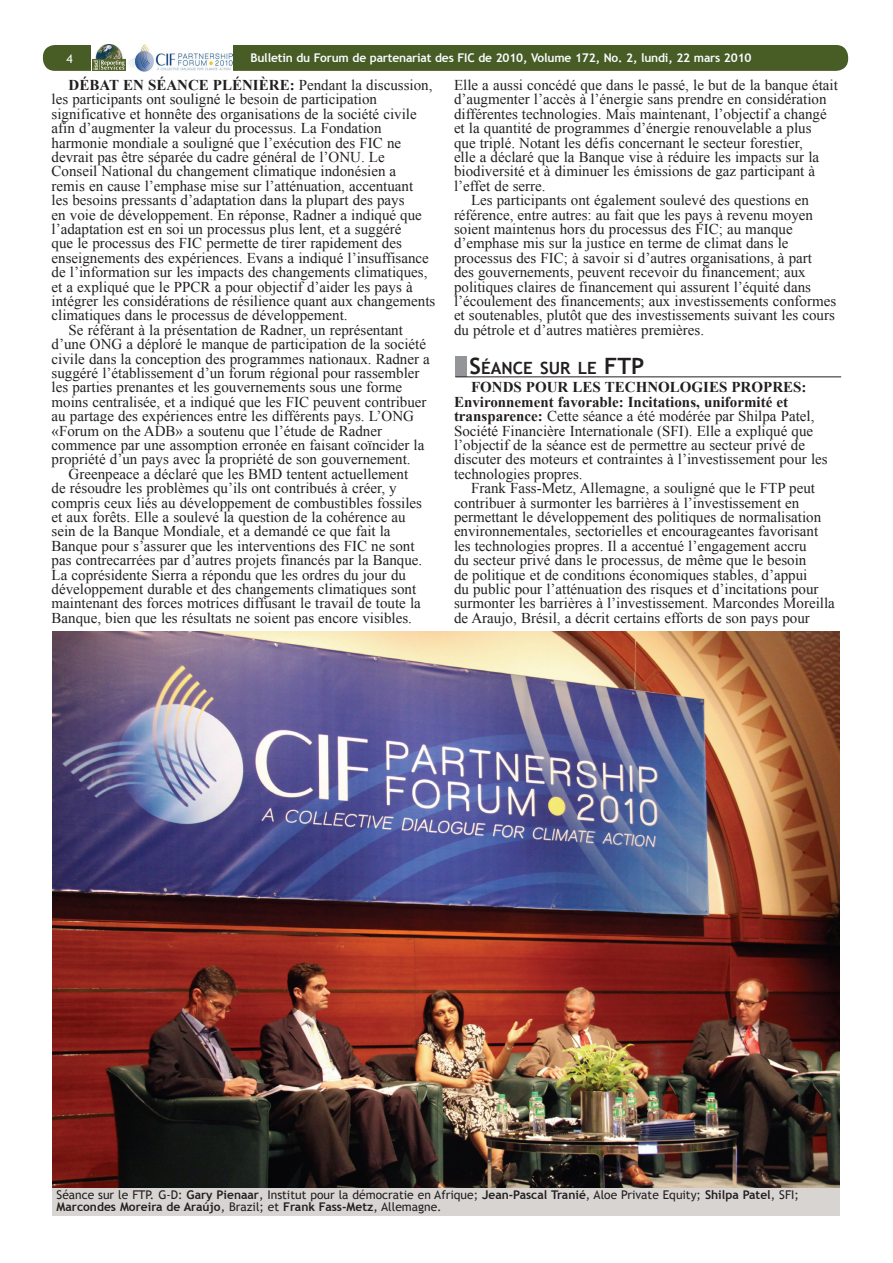
<style>
.page{position:relative;width:893px;height:1263px;background:#fff}
.page>*{position:absolute;margin:0;border:0;box-sizing:border-box;transform-origin:0 0}
.t1{font:700 16.8px "Trebuchet MS";color:#231f20}
.t2{font:15px/14.4px "Times New Roman";color:#231f20}
.t3{font:700 15px "Times New Roman";color:#231f20}
.t4{font:12px/12px "Trebuchet MS";color:#231f20}
.t5{font:700 12px "Trebuchet MS";letter-spacing:-.015em;color:#fbfdfe}
.t6{font:12px "Trebuchet MS";color:#fff}
.s1{font-weight:400}
.s2{font-size:22.5px}
.s3{font-weight:700}
</style>
<div class="page">
<div style="left:43px;top:45px;width:805px;height:26px;background:#485c26;border-radius:12px"></div>
<svg style="left:91px;top:44px;width:23px;height:27px"></svg>
<img style="left:92px;top:45px;width:34px;height:26px">
<div style="left:126px;top:45px;width:107px;height:26px;background:#fff"></div>
<img style="left:128px;top:45px;width:104px;height:26px">
<img style="left:52px;top:631px;width:788px;height:557px">
<div style="left:52px;top:1188px;width:788px;height:27px;background:#d7d4d2"></div>
<div style="left:455px;top:356px;width:12px;height:20px;background:#939598"></div>
<hr style="left:455px;top:376px;width:386px;height:1px;background:#231f20">
<p class="t6" style="left:67px;top:51px;width:8px">4</p>
<p class="t5" style="left:250px;top:50px;width:503px">Bulletin du Forum de partenariat des FIC de 2010, Volume 172, No. 2, lundi, 22 mars 2010</p>
<p class="t3" style="left:69px;top:75px;width:365px">DÉBAT EN SÉANCE PLÉNIÈRE: <span class="s1">Pendant la discussion,</span></p>
<p class="t2" style="left:52px;top:92px;width:327px">les participants ont souligné le besoin de participation</p>
<p class="t2" style="left:52px;top:106px;width:367px">significative et honnête des organisations de la société civile</p>
<p class="t2" style="left:52px;top:121px;width:332px">afin d’augmenter la valeur du processus. La Fondation</p>
<p class="t2" style="left:52px;top:135px;width:351px">harmonie mondiale a souligné que l’exécution des FIC ne</p>
<p class="t2" style="left:52px;top:150px;width:335px">devrait pas être séparée du cadre général de l’ONU. Le</p>
<p class="t2" style="left:52px;top:164px;width:346px">Conseil National du changement climatique indonésien a</p>
<p class="t2" style="left:52px;top:178px;width:363px">remis en cause l’emphase mise sur l’atténuation, accentuant</p>
<p class="t2" style="left:52px;top:193px;width:354px">les besoins pressants d’adaptation dans la plupart des pays</p>
<p class="t2" style="left:52px;top:207px;width:372px">en voie de développement. En réponse, Radner a indiqué que</p>
<p class="t2" style="left:52px;top:222px;width:351px">l’adaptation est en soi un processus plus lent, et a suggéré</p>
<p class="t2" style="left:52px;top:236px;width:352px">que le processus des FIC permette de tirer rapidement des</p>
<p class="t2" style="left:52px;top:250px;width:379px">enseignements des expériences. Evans a indiqué l’insuffisance</p>
<p class="t2" style="left:52px;top:265px;width:377px">de l’information sur les impacts des changements climatiques,</p>
<p class="t2" style="left:52px;top:279px;width:363px">et a expliqué que le PPCR a pour objectif d’aider les pays à</p>
<p class="t2" style="left:52px;top:294px;width:385px">intégrer les considérations de résilience quant aux changements</p>
<p class="t2" style="left:52px;top:308px;width:297px">climatiques dans le processus de développement.</p>
<p class="t2" style="left:69px;top:322px;width:336px">Se référant à la présentation de Radner, un représentant</p>
<p class="t2" style="left:52px;top:337px;width:376px">d’une ONG a déploré le manque de participation de la société</p>
<p class="t2" style="left:52px;top:351px;width:380px">civile dans la conception des programmes nationaux. Radner a</p>
<p class="t2" style="left:52px;top:366px;width:369px">suggéré l’établissement d’un forum régional pour rassembler</p>
<p class="t2" style="left:52px;top:380px;width:352px">les parties prenantes et les gouvernements sous une forme</p>
<p class="t2" style="left:52px;top:394px;width:376px">moins centralisée, et a indiqué que les FIC peuvent contribuer</p>
<p class="t2" style="left:52px;top:409px;width:364px">au partage des expériences entre les différents pays. L’ONG</p>
<p class="t2" style="left:52px;top:423px;width:332px">«Forum on the ADB» a soutenu que l’étude de Radner</p>
<p class="t2" style="left:52px;top:438px;width:374px">commence par une assomption erronée en faisant coïncider la</p>
<p class="t2" style="left:52px;top:452px;width:361px">propriété d’un pays avec la propriété de son gouvernement.</p>
<p class="t2" style="left:69px;top:466px;width:341px">Greenpeace a déclaré que les BMD tentent actuellement</p>
<p class="t2" style="left:52px;top:481px;width:347px">de résoudre les problèmes qu’ils ont contribués à créer, y</p>
<p class="t2" style="left:52px;top:495px;width:372px">compris ceux liés au développement de combustibles fossiles</p>
<p class="t2" style="left:52px;top:510px;width:356px">et aux forêts. Elle a soulevé la question de la cohérence au</p>
<p class="t2" style="left:52px;top:524px;width:341px">sein de la Banque Mondiale, et a demandé ce que fait la</p>
<p class="t2" style="left:52px;top:538px;width:364px">Banque pour s’assurer que les interventions des FIC ne sont</p>
<p class="t2" style="left:52px;top:553px;width:372px">pas contrecarrées par d’autres projets financés par la Banque.</p>
<p class="t2" style="left:52px;top:567px;width:356px">La coprésidente Sierra a répondu que les ordres du jour du</p>
<p class="t2" style="left:52px;top:582px;width:366px">développement durable et des changements climatiques sont</p>
<p class="t2" style="left:52px;top:596px;width:371px">maintenant des forces motrices diffusant le travail de toute la</p>
<p class="t2" style="left:52px;top:610px;width:362px">Banque, bien que les résultats ne soient pas encore visibles.</p>
<p class="t2" style="left:454px;top:78px;width:385px">Elle a aussi concédé que dans le passé, le but de la banque était</p>
<p class="t2" style="left:454px;top:92px;width:374px">d’augmenter l’accès à l’énergie sans prendre en considération</p>
<p class="t2" style="left:454px;top:106px;width:374px">différentes technologies. Mais maintenant, l’objectif a changé</p>
<p class="t2" style="left:454px;top:121px;width:359px">et la quantité de programmes d’énergie renouvelable a plus</p>
<p class="t2" style="left:454px;top:135px;width:350px">que triplé. Notant les défis concernant le secteur forestier,</p>
<p class="t2" style="left:454px;top:150px;width:367px">elle a déclaré que la Banque vise à réduire les impacts sur la</p>
<p class="t2" style="left:454px;top:164px;width:363px">biodiversité et à diminuer les émissions de gaz participant à</p>
<p class="t2" style="left:454px;top:178px;width:93px">l’effet de serre.</p>
<p class="t2" style="left:471px;top:193px;width:339px">Les participants ont également soulevé des questions en</p>
<p class="t2" style="left:454px;top:207px;width:360px">référence, entre autres: au fait que les pays à revenu moyen</p>
<p class="t2" style="left:454px;top:222px;width:340px">soient maintenus hors du processus des FIC; au manque</p>
<p class="t2" style="left:454px;top:236px;width:336px">d’emphase mis sur la justice en terme de climat dans le</p>
<p class="t2" style="left:454px;top:250px;width:360px">processus des FIC; à savoir si d’autres organisations, à part</p>
<p class="t2" style="left:454px;top:265px;width:353px">des gouvernements, peuvent recevoir du financement; aux</p>
<p class="t2" style="left:454px;top:279px;width:359px">politiques claires de financement qui assurent l’équité dans</p>
<p class="t2" style="left:454px;top:294px;width:384px">l’écoulement des financements; aux investissements conformes</p>
<p class="t2" style="left:454px;top:308px;width:382px">et soutenables, plutôt que des investissements suivant les cours</p>
<p class="t2" style="left:454px;top:322px;width:252px">du pétrole et d’autres matières premières.</p>
<p class="t1" style="left:470px;top:358px;width:149px"><span class="s2">S</span>ÉANCE SUR LE <span class="s2">FTP</span></p>
<p class="t2" style="left:454px;top:380px;width:375px;text-indent:17px"><span class="s3">FONDS POUR LES TECHNOLOGIES PROPRES:<br>Environnement favorable: Incitations, uniformité et transparence:</span> Cette séance a été modérée par Shilpa Patel, Société Financière Internationale (SFI). Elle a expliqué que l’objectif de la séance est de permettre au secteur privé de discuter des moteurs et contraintes à l’investissement pour les technologies propres.</p>
<p class="t2" style="left:454px;top:481px;width:382px;text-indent:17px">Frank Fass-Metz, Allemagne, a souligné que le FTP peut contribuer à surmonter les barrières à l’investissement en permettant le développement des politiques de normalisation environnementales, sectorielles et encourageantes favorisant les technologies propres. Il a accentué l’engagement accru<br>du secteur privé dans le processus, de même que le besoin<br>de politique et de conditions économiques stables, d’appui<br>du public pour l’atténuation des risques et d’incitations pour surmonter les barrières à l’investissement. Marcondes Moreilla de Araujo, Brésil, a décrit certains efforts de son pays pour</p>
<p class="t4" style="left:57px;top:1189px;width:744px">Séance sur le FTP. G-D: <span class="s3">Gary Pienaar</span>, Institut pour la démocratie en Afrique; <span class="s3">Jean-Pascal Tranié</span>, Aloe Private Equity; <span class="s3">Shilpa Patel</span>, SFI;<br><span class="s3">Marcondes Moreira de Araújo</span>, Brazil; et <span class="s3">Frank Fass-Metz</span>, Allemagne.</p>
</div>
